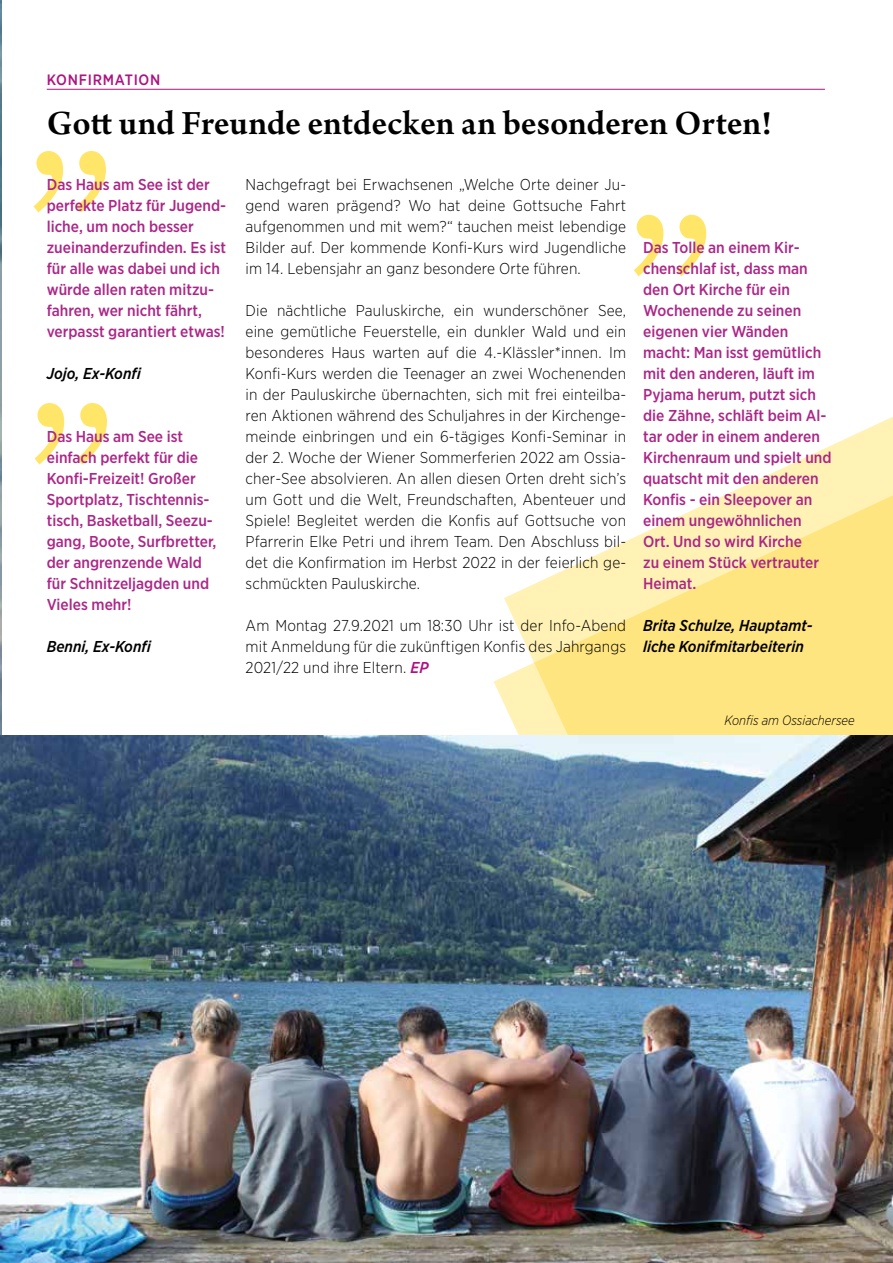
<style>
.page{position:relative;width:893px;height:1263px;background:#fff}
.page>*{position:absolute;margin:0;border:0;box-sizing:border-box;transform-origin:0 0}
.t1{font:600 36px "Arno Pro";letter-spacing:-.005em;color:#000}
.t2{font:300 15.75px/21px "Gotham Narrow";letter-spacing:.01em;color:#000;text-align:justify}
.t3{font:500 15.75px/21px "Gotham Narrow";color:#ab2787}
.t4{font:italic 500 15.75px/21px "Gotham Narrow";color:#000}
.t5{font:500 15px "Gotham Narrow";letter-spacing:.05em;color:#ad1380}
.t6{font:italic 300 13.5px "Gotham Narrow";color:#000}
.s1{font-weight:500;font-style:italic;color:#ad1380}
</style>
<div class="page">
<svg style="left:504px;top:88px;width:389px;height:648px"></svg>
<img style="left:0;top:0;width:1px;height:736px">
<svg style="left:634px;top:215px;width:72px;height:61px"></svg>
<img style="left:0;top:736px;width:893px;height:527px">
<hr style="left:47px;top:89px;width:778px;height:1px;background:#ad1380">
<svg style="left:34px;top:151px;width:72px;height:61px"></svg>
<svg style="left:35px;top:403px;width:72px;height:61px"></svg>
<p class="t5" style="left:47px;top:70px;width:115px">KONFIRMATION</p>
<h1 class="t1" style="left:47px;top:102px;width:727px">Gott und Freunde entdecken an besonderen Orten!</h1>
<p class="t3" style="left:47px;top:174px;width:181px">Das Haus am See ist der perfekte Platz für Jugend&shy;liche, um noch besser zueinanderzufinden. Es ist für alle was dabei und ich würde allen raten mitzu&shy;fahren, wer nicht fährt, verpasst garantiert etwas!</p>
<p class="t4" style="left:47px;top:363px;width:96px">Jojo, Ex-Konfi</p>
<p class="t3" style="left:47px;top:426px;width:171px">Das Haus am See ist einfach perfekt für die<br>Konfi-Freizeit! Großer<br>Sportplatz, Tischtennis&shy;tisch, Basketball, Seezu&shy;gang, Boote, Surfbretter, der angrenzende Wald für Schnitzeljagden und<br>Vieles mehr!</p>
<p class="t4" style="left:47px;top:636px;width:106px">Benni, Ex-Konfi</p>
<p class="t2" style="left:246px;top:173px;width:382px">Nachgefragt bei Erwachsenen „Welche Orte deiner Ju&shy;gend waren prägend? Wo hat deine Gottsuche Fahrt aufgenommen und mit wem?“ tauchen meist lebendige Bilder auf. Der kommende Konfi-Kurs wird Jugendliche im 14. Lebensjahr an ganz besondere Orte führen.</p>
<p class="t2" style="left:246px;top:299px;width:382px">Die nächtliche Pauluskirche, ein wunderschöner See, eine gemütliche Feuerstelle, ein dunkler Wald und ein besonderes Haus warten auf die 4.-Klässler*innen. Im Konfi-Kurs werden die Teenager an zwei Wochenenden in der Pauluskirche übernachten, sich mit frei einteilba&shy;ren Aktionen während des Schuljahres in der Kirchenge&shy;meinde einbringen und ein 6-tägiges Konfi-Seminar in der 2. Woche der Wiener Sommerferien 2022 am Ossia&shy;cher-See absolvieren. An allen diesen Orten dreht sich’s um Gott und die Welt, Freundschaften, Abenteuer und Spiele! Begleitet werden die Konfis auf Gottsuche von Pfarrerin Elke Petri und ihrem Team. Den Abschluss bil&shy;det die Konfirmation im Herbst 2022 in der feierlich ge&shy;schmückten Pauluskirche.</p>
<p class="t2" style="left:246px;top:614px;width:382px">Am Montag 27.9.2021 um 18:30 Uhr ist der Info-Abend mit Anmeldung für die zukünftigen Konfis des Jahrgangs 2021/22 und ihre Eltern. <span class="s1">EP</span></p>
<p class="t3" style="left:643px;top:237px;width:190px">Das Tolle an einem Kir&shy;chenschlaf ist, dass man den Ort Kirche für ein<br>Wochenende zu seinen eigenen vier Wänden macht: Man isst gemütlich mit den anderen, läuft im<br>Pyjama herum, putzt sich die Zähne, schläft beim Al&shy;tar oder in einem anderen<br>Kirchenraum und spielt und quatscht mit den anderen<br>Konfis - ein Sleepover an einem ungewöhnlichen<br>Ort. Und so wird Kirche<br>zu einem Stück vertrauter<br>Heimat.</p>
<p class="t4" style="left:643px;top:614px;width:171px">Brita Schulze, Hauptamt&shy;liche Konifmitarbeiterin</p>
<p class="t6" style="left:724px;top:712px;width:132px">Konfis am Ossiachersee</p>
</div>
